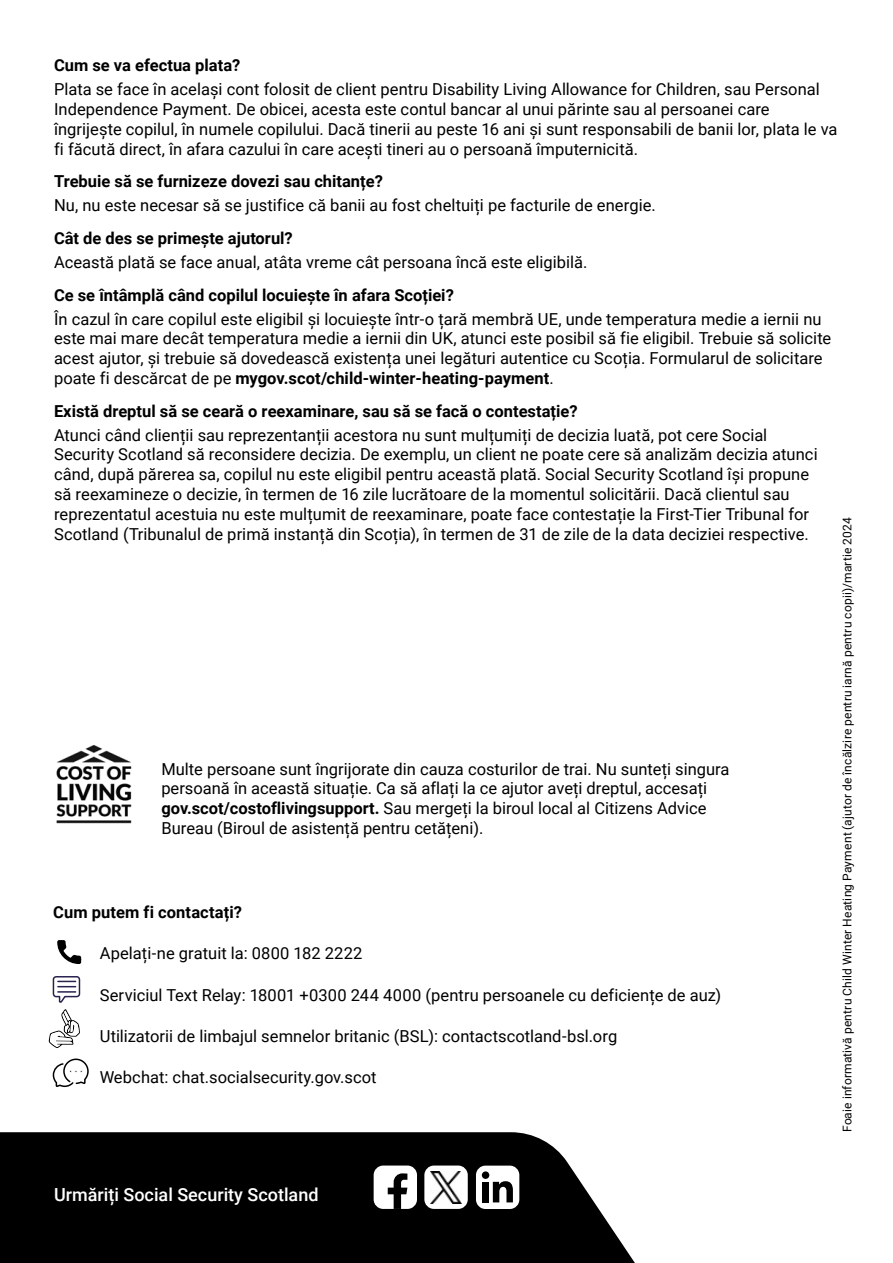
<style>
.page{position:relative;width:893px;height:1263px;background:#fff}
.page>*{position:absolute;margin:0;border:0;box-sizing:border-box;transform-origin:0 0}
.t1{font:500 18px "Roboto";color:#fff}
.text_tab_10mm{font:16.5px/19.8px "Roboto";color:#000}
.hd_15pt{font:700 16.5px "Roboto";color:#000}
.head_11pt{font:12px "Roboto";letter-spacing:.015em;color:#000}
.s1{font-weight:700}
</style>
<div class="page">
<svg style="left:0;top:1132px;width:635px;height:131px;background:#141414"></svg>
<svg style="left:57px;top:940px;width:25px;height:24px"></svg>
<svg style="left:52px;top:1058px;width:37px;height:30px"></svg>
<svg style="left:49px;top:976px;width:32px;height:72px"></svg>
<div style="left:374px;top:1165px;width:43px;height:44px;background:#fff;border-radius:10px"></div>
<svg style="left:388px;top:1173px;width:19px;height:36px"></svg>
<div style="left:424px;top:1165px;width:44px;height:44px;background:#fff;border-radius:10px"></div>
<div style="left:476px;top:1165px;width:43px;height:44px;background:#fff;border-radius:9px"></div>
<div style="left:482px;top:1182px;width:7px;height:20px;background:#000"></div>
<div style="left:482px;top:1171px;width:7px;height:8px;background:#000;border-radius:50%"></div>
<svg style="left:493px;top:1181px;width:20px;height:21px"></svg>
<img style="left:431px;top:1171px;width:31px;height:32px">
<img style="left:56px;top:745px;width:76px;height:79px">
<p class="hd_15pt" style="left:54px;top:54px;width:188px">Cum se va efectua plata?</p>
<p class="text_tab_10mm" style="left:54px;top:79px;width:785px">Plata se face în același cont folosit de client pentru Disability Living Allowance for Children, sau Personal Independence Payment. De obicei, acesta este contul bancar al unui părinte sau al persoanei care îngrijește copilul, în numele copilului. Dacă tinerii au peste 16 ani și sunt responsabili de banii lor, plata le va fi făcută direct, în afara cazului în care acești tineri au o persoană împuternicită.</p>
<p class="hd_15pt" style="left:54px;top:170px;width:330px">Trebuie să se furnizeze dovezi sau chitanțe?</p>
<p class="text_tab_10mm" style="left:54px;top:195px;width:603px">Nu, nu este necesar să se justifice că banii au fost cheltuiți pe facturile de energie.</p>
<p class="hd_15pt" style="left:54px;top:226px;width:240px">Cât de des se primește ajutorul?</p>
<p class="text_tab_10mm" style="left:54px;top:252px;width:535px">Această plată se face anual, atâta vreme cât persoana încă este eligibilă.</p>
<p class="hd_15pt" style="left:54px;top:283px;width:401px">Ce se întâmplă când copilul locuiește în afara Scoției?</p>
<p class="text_tab_10mm" style="left:54px;top:308px;width:779px">În cazul în care copilul este eligibil și locuiește într-o țară membră UE, unde temperatura medie a iernii nu este mai mare decât temperatura medie a iernii din UK, atunci este posibil să fie eligibil. Trebuie să solicite acest ajutor, și trebuie să dovedească existența unei legături autentice cu Scoția. Formularul de solicitare poate fi descărcat de pe <span class="s1">mygov.scot/child-winter-heating-payment</span>.</p>
<p class="hd_15pt" style="left:54px;top:399px;width:525px">Există dreptul să se ceară o reexaminare, sau să se facă o contestație?</p>
<p class="text_tab_10mm" style="left:54px;top:424px;width:765px">Atunci când clienții sau reprezentanții acestora nu sunt mulțumiți de decizia luată, pot cere Social Security Scotland să reconsidere decizia. De exemplu, un client ne poate cere să analizăm decizia atunci când, după părerea sa, copilul nu este eligibil pentru această plată. Social Security Scotland își propune să reexamineze o decizie, în termen de 16 zile lucrătoare de la momentul solicitării. Dacă clientul sau reprezentatul acestuia nu este mulțumit de reexaminare, poate face contestație la First-Tier Tribunal for Scotland (Tribunalul de primă instanță din Scoția), în termen de 31 de zile de la data deciziei respective.</p>
<p class="head_11pt" style="left:839px;top:1132px;width:616px;rotate:-90deg">Foaie informativă pentru Child Winter Heating Payment (ajutor de încălzire pentru iarnă pentru copii)/martie 2024</p>
<p class="text_tab_10mm" style="left:161px;top:758px;width:569px">Multe persoane sunt îngrijorate din cauza costurilor de trai. Nu sunteți singura persoană în această situație. Ca să aflați la ce ajutor aveți dreptul, accesați <span class="s1">gov.scot/costoflivingsupport.</span> Sau mergeți la biroul local al Citizens Advice Bureau (Biroul de asistență pentru cetățeni).</p>
<p class="hd_15pt" style="left:53px;top:901px;width:190px">Cum putem fi contactați?</p>
<p class="text_tab_10mm" style="left:100px;top:943px;width:264px">Apelați-ne gratuit la: 0800 182 2222</p>
<p class="text_tab_10mm" style="left:100px;top:984px;width:623px">Serviciul Text Relay: 18001 +0300 244 4000 (pentru persoanele cu deficiențe de auz)</p>
<p class="text_tab_10mm" style="left:100px;top:1025px;width:519px">Utilizatorii de limbajul semnelor britanic (BSL): contactscotland-bsl.org</p>
<p class="text_tab_10mm" style="left:100px;top:1067px;width:278px">Webchat: chat.socialsecurity.gov.scot</p>
<p class="t1" style="left:54px;top:1182px;width:266px">Urmăriți Social Security Scotland</p>
</div>
